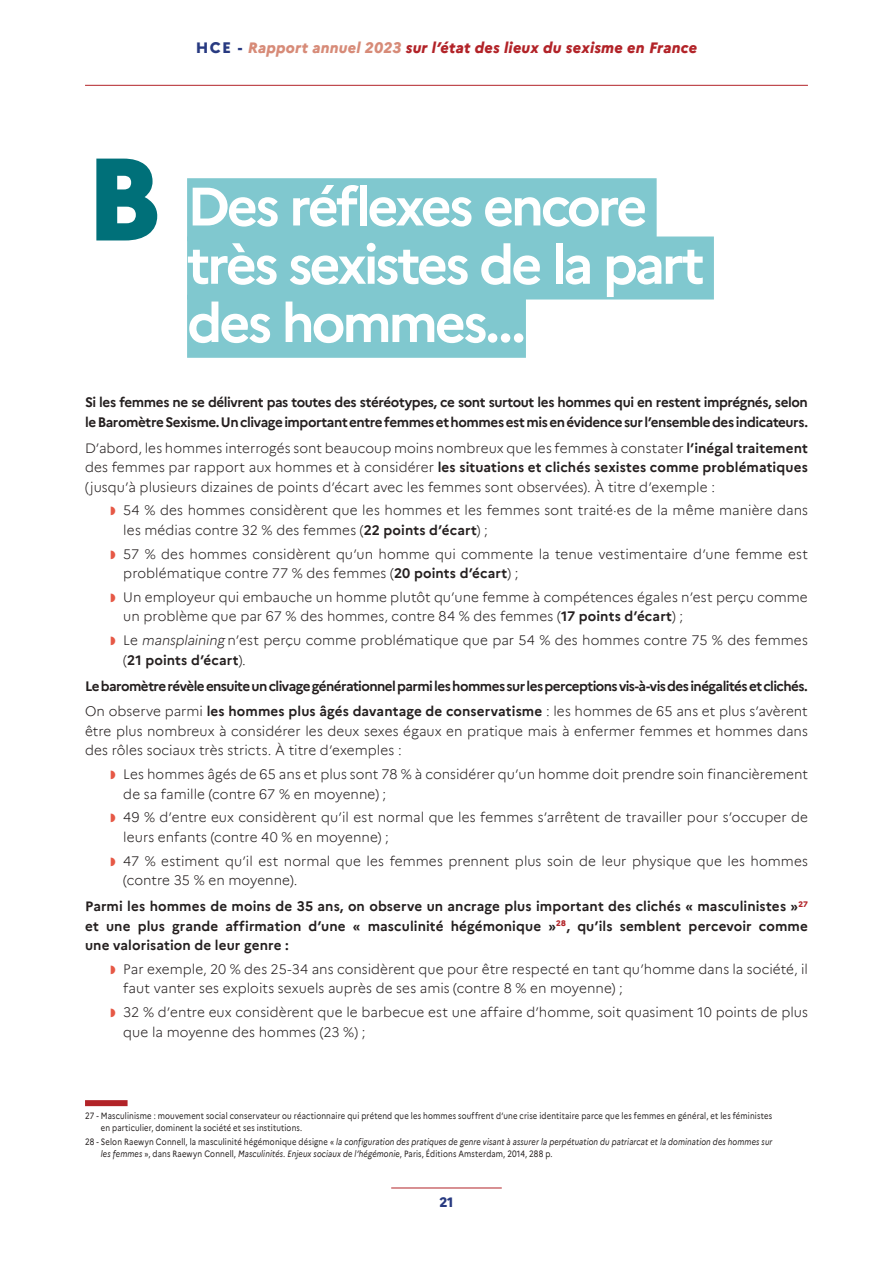
<style>
.page{position:relative;width:893px;height:1263px;background:#fff}
.page>*{position:absolute;margin:0;border:0;box-sizing:border-box;transform-origin:0 0}
.t1{font:700 54px/58.2px "Marianne";letter-spacing:-.06em;color:#fff}
.t2{font:italic 800 15px "Marianne";letter-spacing:.01em;color:#b22328}
.t3{font:300 13.5px/19.5px "Marianne";letter-spacing:.005em;color:#241f1f}
.t4{font:700 13.5px/19.5px "Marianne";letter-spacing:-.03em;color:#241f1f}
.t5{font:800 13.5px "Marianne";color:#283a81}
.t6{font:italic 9px/12px "Marianne";letter-spacing:.015em;color:#241f1f;scale:.85 1}
.t7{font:9px/12px "Marianne";letter-spacing:.02em;color:#241f1f;scale:.85 1}
.s1{font-style:normal;color:#283a81}
.s2{color:#d78b78}
.s3{font-weight:800;font-size:117px;color:#007079}
.s4{font-weight:700}
.s5{color:#e65845}
.s6{font-style:italic}
.s7{font-weight:300}
.s8{font-style:normal}
</style>
<div class="page">
<hr style="left:85px;top:85px;width:723px;height:1px;background:#b22328">
<hr style="left:391px;top:1188px;width:111px;height:1px;background:#b22328">
<div style="left:187px;top:178px;width:470px;height:63px;background:#80c8cf"></div>
<div style="left:187px;top:236px;width:527px;height:63px;background:#80c8cf"></div>
<div style="left:187px;top:295px;width:339px;height:63px;background:#80c8cf"></div>
<div style="left:85px;top:1100px;width:43px;height:6px;background:#b22328"></div>
<p class="t2" style="left:196px;top:36px;width:503px"><span class="s1">HCE -</span> <span class="s2">Rapport annuel 2023</span> sur l’état des lieux du sexisme en France</p>
<h1 class="t1" style="left:187px;top:173px;width:519px;text-indent:-102px"><span class="s3">B</span> Des réflexes encore très sexistes de la part des hommes…</h1>
<p class="t4" style="left:85px;top:392px;width:724px">Si les femmes ne se délivrent pas toutes des stéréotypes, ce sont surtout les hommes qui en restent imprégnés, selon leBaromètre Sexisme. Un clivage important entre femmes ethommes est mis enévidence sur l’ensemble desindicateurs.</p>
<p class="t3" style="left:85px;top:437px;width:724px;text-align:justify">D’abord, les hommes interrogés sont beaucoup moins nombreux que les femmes à constater <span class="s4">l’inégal traitement </span>des femmes par rapport aux hommes et à considérer <span class="s4">les situations et clichés sexistes comme problématiques </span>(jusqu’à plusieurs dizaines de points d’écart avec les femmes sont observées). À titre d’exemple :</p>
<p class="t3" style="left:123px;top:500px;width:686px;text-indent:-13px"><span class="s5">◗</span> 54 % des hommes considèrent que les hommes et les femmes sont traité·es de la même manière dans les médias contre 32 % des femmes (<span class="s4">22 points d’écart</span>) ;</p>
<p class="t3" style="left:123px;top:543px;width:686px;text-indent:-13px"><span class="s5">◗</span> 57 % des hommes considèrent qu’un homme qui commente la tenue vestimentaire d’une femme est problématique contre 77 % des femmes (<span class="s4">20 points d’écart</span>) ;</p>
<p class="t3" style="left:123px;top:586px;width:686px;text-indent:-13px"><span class="s5">◗</span> Un employeur qui embauche un homme plutôt qu’une femme à compétences égales n’est perçu comme un problème que par 67 % des hommes, contre 84 % des femmes (<span class="s4">17 points d’écart</span>) ;</p>
<p class="t3" style="left:123px;top:629px;width:686px;text-indent:-13px"><span class="s5">◗</span> Le <span class="s6">mansplaining</span> n’est perçu comme problématique que par 54 % des hommes contre 75 % des femmes (<span class="s4">21 points d’écart</span>).</p>
<p class="t4" style="left:85px;top:672px;width:724px;line-height:26px">Le baromètre révèle ensuite unclivage générationnel parmi leshommes sur lesperceptions vis-à-vis desinégalités etclichés.<br><span class="s7">On observe parmi</span> les hommes plus âgés davantage de conservatisme <span class="s7">: les hommes de 65 ans et plus s’avèrent</span></p>
<p class="t3" style="left:85px;top:720px;width:724px">être plus nombreux à considérer les deux sexes égaux en pratique mais à enfermer femmes et hommes dans des rôles sociaux très stricts. À titre d’exemples :</p>
<p class="t3" style="left:123px;top:763px;width:686px;text-indent:-13px"><span class="s5">◗</span> Les hommes âgés de 65 ans et plus sont 78 % à considérer qu’un homme doit prendre soin financièrement de sa famille (contre 67 % en moyenne) ;</p>
<p class="t3" style="left:123px;top:807px;width:686px;text-indent:-13px"><span class="s5">◗</span> 49 % d’entre eux considèrent qu’il est normal que les femmes s’arrêtent de travailler pour s’occuper de leurs enfants (contre 40 % en moyenne) ;</p>
<p class="t3" style="left:123px;top:850px;width:686px;text-indent:-13px"><span class="s5">◗</span> 47 % estiment qu’il est normal que les femmes prennent plus soin de leur physique que les hommes (contre 35 % en moyenne).</p>
<p class="t4" style="left:85px;top:895px;width:724px;text-align:justify">Parmi les hommes de moins de 35 ans, on observe un ancrage plus important des clichés « masculinistes »<sup>27 </sup>et une plus grande affirmation d’une « masculinité hégémonique »<sup>28</sup>, qu’ils semblent percevoir comme une valorisation de leur genre :</p>
<p class="t3" style="left:123px;top:958px;width:686px;text-indent:-13px"><span class="s5">◗</span> Par exemple, 20 % des 25-34 ans considèrent que pour être respecté en tant qu’homme dans la société, il faut vanter ses exploits sexuels auprès de ses amis (contre 8 % en moyenne) ;</p>
<p class="t3" style="left:123px;top:1001px;width:686px;text-indent:-13px"><span class="s5">◗</span> 32 % d’entre eux considèrent que le barbecue est une affaire d’homme, soit quasiment 10 points de plus que la moyenne des hommes (23 %) ;</p>
<p class="t7" style="left:101px;top:1109px;width:791px;text-indent:-16px">27 - Masculinisme : mouvement social conservateur ou réactionnaire qui prétend que les hommes souffrent d’une crise identitaire parce que les femmes en général, et les féministes en particulier, dominent la société et ses institutions.</p>
<p class="t6" style="left:101px;top:1135px;width:792px;text-indent:-16px"><span class="s8">28 - Selon Raewyn Connell, la masculinité hégémonique désigne «</span> la configuration des pratiques de genre visant à assurer la perpétuation du patriarcat et la domination des hommes sur les femmes <span class="s8">», dans Raewyn Connell,</span> Masculinités. Enjeux sociaux de l’hégémonie<span class="s8">, Paris, Éditions Amsterdam, 2014, 288 p.</span></p>
<p class="t5" style="left:439px;top:1191px;width:16px">21</p>
</div>
